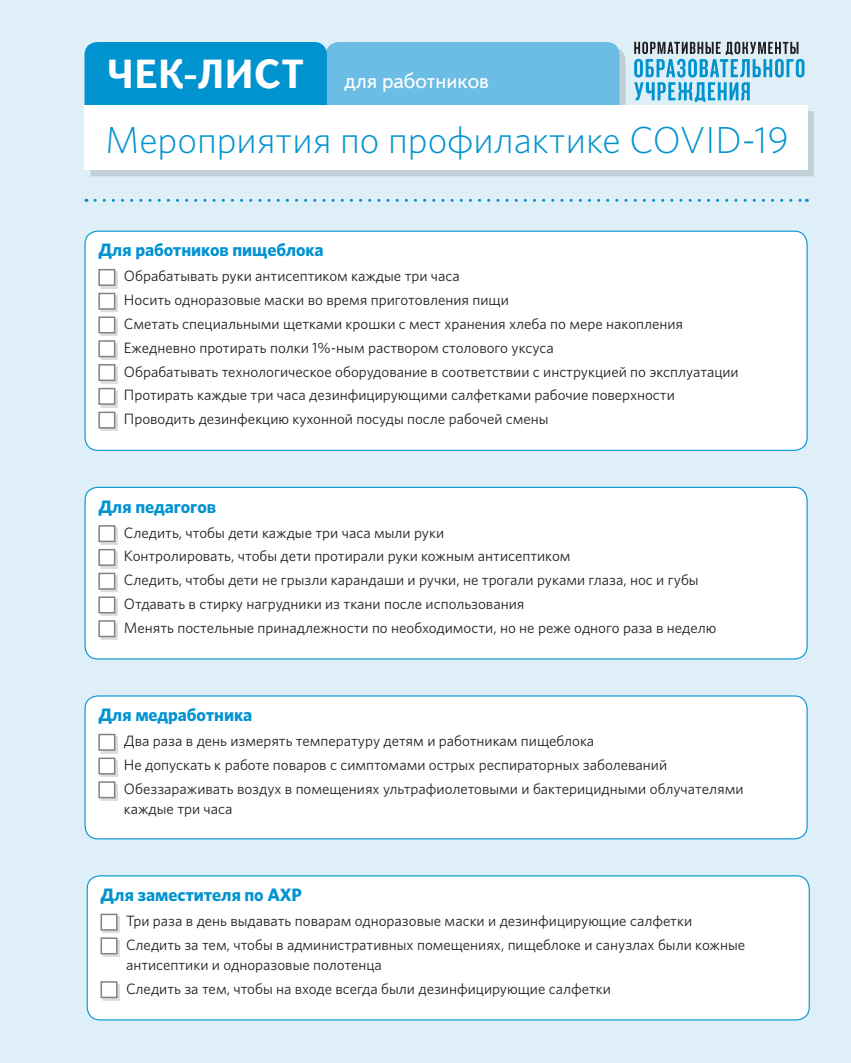
<style>
.page{position:relative;width:851px;height:1063px;background:#fff}
.page>*{position:absolute;margin:0;border:0;box-sizing:border-box;transform-origin:0 0}
.t1{font:700 40.5px "Text Book C";color:#fff}
.t2{font:300 37.65px "Whitney";color:#0093d0}
.t3{font:21px "Text Book C";color:#fff}
.Pamyatka_hdr{font:700 18px "Whitney";letter-spacing:-.005em;color:#0093d0}
._01{font:15px/20px "Whitney";color:#231f20}
</style>
<div class="page">
<div style="left:0;top:0;width:850px;height:1063px;background:#dfeff8"></div>
<div style="left:90px;top:48px;width:723px;height:128px;background:#231f20;opacity:.15"></div>
<div style="left:326px;top:42px;width:293px;height:88px;background:#6bbde5;border-radius:13px"></div>
<div style="left:84px;top:42px;width:243px;height:88px;background:#0093d0;border-radius:13px"></div>
<div style="left:84px;top:105px;width:723px;height:65px;background:#fff"></div>
<svg style="left:95px;top:199px;width:712px;height:3px"></svg>
<div style="left:85px;top:231px;width:722px;height:219px;background:#fff;border-radius:13px"></div>
<div style="left:101px;top:271px;width:17px;height:17px;background:#231f20;opacity:.15"></div>
<div style="left:98px;top:269px;width:17px;height:17px;background:#fff;border:2px solid #808285"></div>
<div style="left:101px;top:295px;width:17px;height:17px;background:#231f20;opacity:.15"></div>
<div style="left:98px;top:293px;width:17px;height:17px;background:#fff;border:2px solid #808285"></div>
<div style="left:101px;top:319px;width:17px;height:17px;background:#231f20;opacity:.15"></div>
<div style="left:98px;top:316px;width:17px;height:18px;background:#fff;border:2px solid #808285"></div>
<div style="left:101px;top:343px;width:17px;height:17px;background:#231f20;opacity:.15"></div>
<div style="left:98px;top:340px;width:17px;height:17px;background:#fff;border:2px solid #808285"></div>
<div style="left:101px;top:366px;width:17px;height:17px;background:#231f20;opacity:.15"></div>
<div style="left:98px;top:364px;width:17px;height:17px;background:#fff;border:2px solid #808285"></div>
<div style="left:101px;top:390px;width:17px;height:17px;background:#231f20;opacity:.15"></div>
<div style="left:98px;top:388px;width:17px;height:17px;background:#fff;border:2px solid #808285"></div>
<div style="left:101px;top:414px;width:17px;height:17px;background:#231f20;opacity:.15"></div>
<div style="left:98px;top:412px;width:17px;height:17px;background:#fff;border:2px solid #808285"></div>
<div style="left:84px;top:231px;width:723px;height:220px;border:1px solid #0093d0;border-radius:13px"></div>
<div style="left:85px;top:487px;width:722px;height:172px;background:#fff;border-radius:13px"></div>
<div style="left:101px;top:527px;width:17px;height:18px;background:#231f20;opacity:.15"></div>
<div style="left:98px;top:525px;width:17px;height:17px;background:#fff;border:2px solid #808285"></div>
<div style="left:101px;top:551px;width:17px;height:17px;background:#231f20;opacity:.15"></div>
<div style="left:98px;top:549px;width:17px;height:17px;background:#fff;border:2px solid #808285"></div>
<div style="left:101px;top:575px;width:17px;height:17px;background:#231f20;opacity:.15"></div>
<div style="left:98px;top:573px;width:17px;height:17px;background:#fff;border:2px solid #808285"></div>
<div style="left:101px;top:599px;width:17px;height:17px;background:#231f20;opacity:.15"></div>
<div style="left:98px;top:596px;width:17px;height:17px;background:#fff;border:2px solid #808285"></div>
<div style="left:101px;top:623px;width:17px;height:17px;background:#231f20;opacity:.15"></div>
<div style="left:98px;top:620px;width:17px;height:17px;background:#fff;border:2px solid #808285"></div>
<div style="left:84px;top:487px;width:723px;height:173px;border:1px solid #0093d0;border-radius:13px"></div>
<div style="left:85px;top:696px;width:722px;height:143px;background:#fff;border-radius:13px"></div>
<div style="left:101px;top:736px;width:17px;height:17px;background:#231f20;opacity:.15"></div>
<div style="left:98px;top:734px;width:17px;height:17px;background:#fff;border:2px solid #808285"></div>
<div style="left:101px;top:760px;width:17px;height:17px;background:#231f20;opacity:.15"></div>
<div style="left:98px;top:758px;width:17px;height:17px;background:#fff;border:2px solid #808285"></div>
<div style="left:101px;top:784px;width:17px;height:17px;background:#231f20;opacity:.15"></div>
<div style="left:98px;top:781px;width:17px;height:17px;background:#fff;border:2px solid #808285"></div>
<div style="left:84px;top:695px;width:723px;height:144px;border:1px solid #0093d0;border-radius:13px"></div>
<div style="left:87px;top:876px;width:722px;height:144px;background:#fff;border-radius:13px"></div>
<div style="left:103px;top:916px;width:17px;height:17px;background:#231f20;opacity:.15"></div>
<div style="left:100px;top:914px;width:17px;height:17px;background:#fff;border:2px solid #808285"></div>
<div style="left:103px;top:940px;width:17px;height:17px;background:#231f20;opacity:.15"></div>
<div style="left:100px;top:937px;width:17px;height:17px;background:#fff;border:2px solid #808285"></div>
<div style="left:103px;top:984px;width:17px;height:17px;background:#231f20;opacity:.15"></div>
<div style="left:100px;top:981px;width:17px;height:17px;background:#fff;border:2px solid #808285"></div>
<div style="left:87px;top:875px;width:722px;height:145px;border:1px solid #0093d0;border-radius:13px"></div>
<svg style="left:634px;top:42px;width:170px;height:60px"></svg>
<p class="t1" style="left:107px;top:51px;width:198px">ЧЕК-ЛИСТ</p>
<p class="t3" style="left:344px;top:69px;width:146px">для работников</p>
<p class="t2" style="left:105px;top:114px;width:685px">Мероприятия по профилактике СOVID-19</p>
<p class="Pamyatka_hdr" style="left:98px;top:238px;width:226px">Для работников пищеблока</p>
<p class="_01" style="left:124px;top:266px;width:337px">Обрабатывать руки антисептиком каждые три часа</p>
<p class="_01" style="left:124px;top:290px;width:386px">Носить одноразовые маски во время приготовления пищи</p>
<p class="_01" style="left:124px;top:313px;width:560px">Сметать специальными щетками крошки с мест хранения хлеба по мере накопления</p>
<p class="_01" style="left:124px;top:337px;width:431px">Ежедневно протирать полки 1%-ным раствором столового уксуса</p>
<p class="_01" style="left:124px;top:361px;width:616px">Обрабатывать технологическое оборудование в соответствии с инструкцией по эксплуатации</p>
<p class="_01" style="left:124px;top:385px;width:552px">Протирать каждые три часа дезинфицирующими салфетками рабочие поверхности</p>
<p class="_01" style="left:124px;top:409px;width:426px">Проводить дезинфекцию кухонной посуды после рабочей смены</p>
<p class="Pamyatka_hdr" style="left:98px;top:494px;width:119px">Для педагогов</p>
<p class="_01" style="left:124px;top:522px;width:322px">Следить, чтобы дети каждые три часа мыли руки</p>
<p class="_01" style="left:124px;top:546px;width:448px">Контролировать, чтобы дети протирали руки кожным антисептиком</p>
<p class="_01" style="left:124px;top:570px;width:576px">Следить, чтобы дети не грызли карандаши и ручки, не трогали руками глаза, нос и губы</p>
<p class="_01" style="left:124px;top:593px;width:402px">Отдавать в стирку нагрудники из ткани после использования</p>
<p class="_01" style="left:124px;top:617px;width:593px">Менять постельные принадлежности по необходимости, но не реже одного раза в неделю</p>
<p class="Pamyatka_hdr" style="left:98px;top:703px;width:155px">Для медработника</p>
<p class="_01" style="left:124px;top:731px;width:472px">Два раза в день измерять температуру детям и работникам пищеблока</p>
<p class="_01" style="left:124px;top:755px;width:544px">Не допускать к работе поваров с симптомами острых респираторных заболеваний</p>
<p class="_01" style="left:124px;top:778px;width:621px">Обеззараживать воздух в помещениях ультрафиолетовыми и бактерицидными облучателями каждые три часа</p>
<p class="Pamyatka_hdr" style="left:100px;top:883px;width:203px">Для заместителя по АХР</p>
<p class="_01" style="left:126px;top:911px;width:567px">Три раза в день выдавать поварам одноразовые маски и дезинфицирующие салфетки</p>
<p class="_01" style="left:126px;top:934px;width:620px">Следить за тем, чтобы в административных помещениях, пищеблоке и санузлах были кожные антисептики и одноразовые полотенца</p>
<p class="_01" style="left:126px;top:978px;width:486px">Следить за тем, чтобы на входе всегда были дезинфицирующие салфетки</p>
</div>
